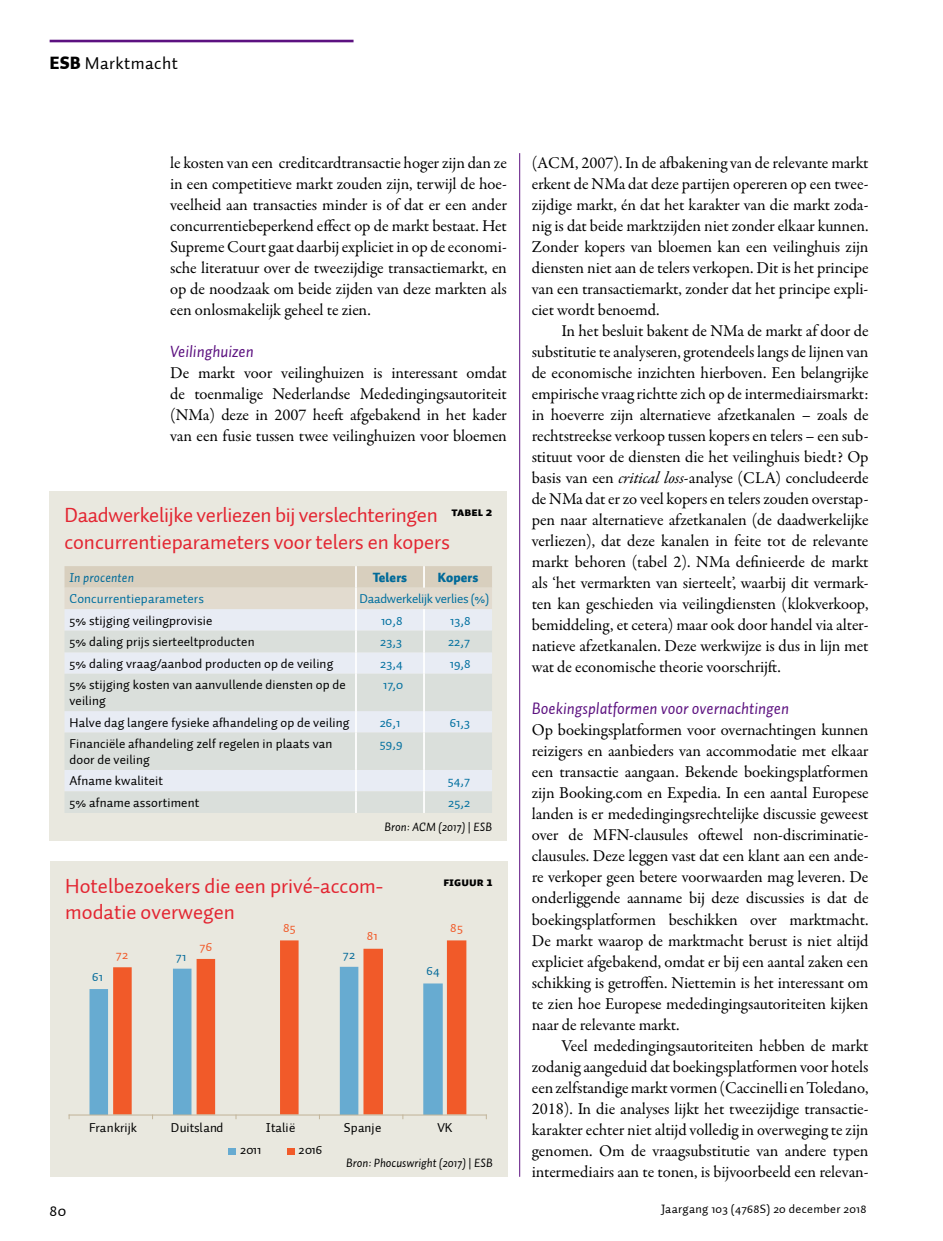
<style>
.page{position:relative;width:943px;height:1241px;background:#fff}
.page>*{position:absolute;margin:0;border:0;box-sizing:border-box;transform-origin:0 0}
.t1{font:21px/26.2px "Auto 1";letter-spacing:-.005em;color:#e32632}
.t2{font:17.5px "Auto 1";letter-spacing:.025em;color:#000}
.t3{font:16.62px/21px "Garamond Premr Pro";letter-spacing:-.005em;color:#000;text-align:justify}
.t4{font:italic 16.62px "Auto 1";color:#5c1180}
.t5{font:15.75px "Auto 1";color:#000}
.t6{font:13.12px/15.8px "Auto 1";letter-spacing:.01em;color:#000}
.t7{font:13.12px "Auto 1";letter-spacing:.01em;color:#006f9f}
.t8{font:13.12px "Auto 1";color:#010101}
.t9{font:13.12px "Auto 1";letter-spacing:-.02em;color:#006f9f}
.t10{font:900 13.12px "Auto 1";letter-spacing:.01em;color:#006a99}
.t11{font:italic 13.12px "Auto 1";letter-spacing:.01em;color:#006a99}
.t12{font:13.12px "Auto 1";letter-spacing:.025em;color:#f15a29}
.t13{font:13.12px "Auto 1";letter-spacing:.025em;color:#076c9b}
.t14{font:italic 12.25px "Auto 1";color:#000}
.t15{font:12.25px "Auto 1";letter-spacing:.025em;color:#000}
.t16{font:12.25px "Auto 1 Black Sm Cp";color:#000}
.s1{font-weight:900}
.s2{font-style:normal}
.s3{font-style:italic}
</style>
<div class="page">
<hr style="left:50px;top:40px;width:303px;height:2px;background:#5c1180">
<hr style="left:519px;top:153px;width:1px;height:1023px;background:#5c1180">
<div style="left:50px;top:491px;width:457px;height:349px;background:#e9e8df"></div>
<svg style="left:64px;top:566px;width:428px;height:43px"></svg>
<div style="left:65px;top:609px;width:427px;height:21px;background:#e8ecf4"></div>
<svg style="left:65px;top:631px;width:427px;height:181px;fill:#dadfdb"></svg>
<hr style="left:355px;top:566px;width:2px;height:21px;background:#fff">
<hr style="left:423px;top:566px;width:2px;height:21px;background:#fff">
<hr style="left:355px;top:587px;width:2px;height:22px;background:#fff">
<hr style="left:355px;top:609px;width:2px;height:21px;background:#fff">
<hr style="left:423px;top:609px;width:2px;height:21px;background:#fff">
<hr style="left:355px;top:630px;width:2px;height:22px;background:#fff">
<hr style="left:423px;top:630px;width:2px;height:22px;background:#fff">
<hr style="left:355px;top:652px;width:2px;height:21px;background:#fff">
<hr style="left:423px;top:652px;width:2px;height:21px;background:#fff">
<hr style="left:355px;top:673px;width:2px;height:38px;background:#fff">
<hr style="left:423px;top:673px;width:2px;height:38px;background:#fff">
<hr style="left:355px;top:711px;width:2px;height:21px;background:#fff">
<hr style="left:423px;top:711px;width:2px;height:21px;background:#fff">
<hr style="left:355px;top:732px;width:2px;height:37px;background:#fff">
<hr style="left:423px;top:732px;width:2px;height:37px;background:#fff">
<hr style="left:355px;top:769px;width:2px;height:22px;background:#fff">
<hr style="left:423px;top:769px;width:2px;height:22px;background:#fff">
<hr style="left:355px;top:791px;width:2px;height:21px;background:#fff">
<hr style="left:423px;top:791px;width:2px;height:21px;background:#fff">
<div style="left:50px;top:861px;width:457px;height:315px;background:#e9e8df"></div>
<div style="left:89px;top:989px;width:19px;height:125px;background:#67abd1"></div>
<svg style="left:113px;top:940px;width:353px;height:174px"></svg>
<hr style="left:69px;top:1114px;width:417px;height:1px;background:#c2b59b">
<div style="left:229px;top:1148px;width:7px;height:6px;background:#67abd1"></div>
<div style="left:287px;top:1147px;width:7px;height:7px;background:#f15a29"></div>
<p class="t2" style="left:50px;top:53px;width:130px"><span class="s1">ESB</span> Marktmacht</p>
<p class="t3" style="left:170px;top:153px;width:338px">le kosten van een creditcardtransactie hoger zijn dan ze in een competitieve markt zouden zijn, terwijl de hoe&shy;veelheid aan transacties minder is of dat er een ander concurrentiebeperkend effect op de markt bestaat. Het Supreme Court gaat daarbij expliciet in op de economi&shy;sche literatuur over de tweezijdige transactiemarkt, en op de noodzaak om beide zijden van deze markten als een onlosmakelijk geheel te zien.</p>
<p class="t4" style="left:170px;top:341px;width:85px">Veilinghuizen</p>
<p class="t3" style="left:170px;top:363px;width:338px">De markt voor veilinghuizen is interessant omdat de toenmalige Nederlandse Mededingingsautoriteit (NMa) deze in 2007 heeft afgebakend in het kader van een fusie tussen twee veilinghuizen voor bloemen</p>
<p class="t1" style="left:64px;top:502px;width:387px">Daadwerkelijke verliezen bij verslechteringen concurrentieparameters voor telers en kopers</p>
<p class="t16" style="left:451px;top:504px;width:42px">TABEL 2</p>
<p class="t11" style="left:69px;top:568px;width:66px">In procenten</p>
<p class="t10" style="left:373px;top:568px;width:36px">Telers</p>
<p class="t10" style="left:437px;top:568px;width:42px">Kopers</p>
<p class="t7" style="left:69px;top:590px;width:136px">Concurrentieparameters</p>
<p class="t9" style="left:359px;top:590px;width:131px">Daadwerkelijk verlies (%)</p>
<p class="t6" style="left:69px;top:612px;width:144px">5% stijging veilingprovisie</p>
<p class="t7" style="left:381px;top:612px;width:23px">10,8</p>
<p class="t7" style="left:450px;top:612px;width:22px">13,8</p>
<p class="t6" style="left:69px;top:634px;width:187px">5% daling prijs sierteeltproducten</p>
<p class="t7" style="left:380px;top:633px;width:23px">23,3</p>
<p class="t7" style="left:448px;top:633px;width:23px">22,7</p>
<p class="t6" style="left:69px;top:655px;width:265px">5% daling vraag/aanbod producten op de veiling</p>
<p class="t7" style="left:380px;top:655px;width:24px">23,4</p>
<p class="t7" style="left:450px;top:655px;width:22px">19,8</p>
<p class="t6" style="left:69px;top:677px;width:278px">5% stijging kosten van aanvullende diensten op de veiling</p>
<p class="t7" style="left:383px;top:676px;width:22px">17,0</p>
<p class="t6" style="left:69px;top:714px;width:281px">Halve dag langere fysieke afhandeling op de veiling</p>
<p class="t7" style="left:380px;top:714px;width:22px">26,1</p>
<p class="t7" style="left:450px;top:714px;width:22px">61,3</p>
<p class="t6" style="left:69px;top:736px;width:264px">Financiële afhandeling zelf regelen in plaats van door de veiling</p>
<p class="t7" style="left:380px;top:735px;width:24px">59,9</p>
<p class="t6" style="left:69px;top:773px;width:95px">Afname kwaliteit</p>
<p class="t7" style="left:447px;top:772px;width:24px">54,7</p>
<p class="t6" style="left:69px;top:794px;width:131px">5% afname assortiment</p>
<p class="t7" style="left:448px;top:794px;width:23px">25,2</p>
<p class="t14" style="left:384px;top:818px;width:109px">Bron: ACM (2017) <span class="s2">|</span> ESB</p>
<p class="t1" style="left:65px;top:872px;width:318px">Hotelbezoekers die een privé-accom&shy;modatie overwegen</p>
<p class="t16" style="left:443px;top:874px;width:51px">FIGUUR 1</p>
<p class="t12" style="left:283px;top:919px;width:14px">85</p>
<p class="t12" style="left:450px;top:919px;width:14px">85</p>
<p class="t12" style="left:367px;top:927px;width:12px">81</p>
<p class="t13" style="left:92px;top:968px;width:12px">61</p>
<p class="t12" style="left:116px;top:946px;width:14px">72</p>
<p class="t12" style="left:199px;top:937px;width:14px">76</p>
<p class="t13" style="left:176px;top:948px;width:12px">71</p>
<p class="t13" style="left:343px;top:946px;width:14px">72</p>
<p class="t13" style="left:426px;top:962px;width:15px">64</p>
<p class="t8" style="left:89px;top:1119px;width:49px">Frankrijk</p>
<p class="t8" style="left:171px;top:1119px;width:54px">Duitsland</p>
<p class="t8" style="left:266px;top:1119px;width:31px">Italië</p>
<p class="t8" style="left:344px;top:1119px;width:39px">Spanje</p>
<p class="t8" style="left:437px;top:1119px;width:17px">VK</p>
<p class="t8" style="left:240px;top:1141px;width:23px">2011</p>
<p class="t8" style="left:299px;top:1141px;width:25px">2016</p>
<p class="t14" style="left:346px;top:1154px;width:148px">Bron: Phocuswright (2017) <span class="s2">|</span> ESB</p>
<p class="t3" style="left:531px;top:153px;width:338px">(ACM, 2007). In de afbakening van de relevante markt erkent de NMa dat deze partijen opereren op een twee&shy;zijdige markt, én dat het karakter van die markt zoda&shy;nig is dat beide marktzijden niet zonder elkaar kunnen.<br>Zonder kopers van bloemen kan een veilinghuis zijn diensten niet aan de telers verkopen. Dit is het principe van een transactiemarkt, zonder dat het principe expli&shy;ciet wordt benoemd.</p>
<p class="t3" style="left:531px;top:321px;width:338px;text-indent:30px">In het besluit bakent de NMa de markt af door de substitutie te analyseren, grotendeels langs de lijnen van de economische inzichten hierboven. Een belangrijke empirische vraag richtte zich op de intermediairsmarkt: in hoeverre zijn alternatieve afzetkanalen – zoals de rechtstreekse verkoop tussen kopers en telers – een sub&shy;stituut voor de diensten die het veilinghuis biedt? Op basis van een <span class="s3">critical loss</span>-analyse (CLA) concludeerde de NMa dat er zo veel kopers en telers zouden overstap&shy;pen naar alternatieve afzetkanalen (de daadwerkelijke verliezen), dat deze kanalen in feite tot de relevante markt behoren (tabel 2). NMa definieerde de markt als ‘het vermarkten van sierteelt’, waarbij dit vermark&shy;ten kan geschieden via veilingdiensten (klokverkoop, bemiddeling, et cetera) maar ook door handel via alter&shy;natieve afzetkanalen. Deze werkwijze is dus in lijn met wat de economische theorie voorschrijft.</p>
<p class="t4" style="left:531px;top:698px;width:259px">Boekingsplatformen voor overnachtingen</p>
<p class="t3" style="left:531px;top:720px;width:338px;text-align:left">Op boekingsplatformen voor overnachtingen kunnen reizigers en aanbieders van accommodatie met elkaar een transactie aangaan. Bekende boekingsplatformen zijn Booking.com en Expedia. In een aantal Europese landen is er mededingingsrechtelijke discussie geweest over de MFN-clausules oftewel non-discriminatie-- clausules. Deze leggen vast dat een klant aan een ande&shy;re verkoper geen betere voorwaarden mag leveren. De onderliggende aanname bij deze discussies is dat de boekingsplatformen beschikken over marktmacht.<br>De markt waarop de marktmacht berust is niet altijd expliciet afgebakend, omdat er bij een aantal zaken een schikking is getroffen. Niettemin is het interessant om te zien hoe Europese mededingingsautoriteiten kijken naar de relevante markt.</p>
<p class="t3" style="left:532px;top:1035px;width:338px;text-indent:30px">Veel mededingingsautoriteiten hebben de markt zodanig aangeduid dat boekingsplatformen voor hotels een zelfstandige markt vormen (Caccinelli en Toledano, 2018). In die analyses lijkt het tweezijdige transactie&shy;karakter echter niet altijd volledig in overweging te zijn genomen. Om de vraagsubstitutie van andere typen intermediairs aan te tonen, is bijvoorbeeld een relevan-</p>
<p class="t5" style="left:50px;top:1200px;width:18px">80</p>
<p class="t15" style="left:661px;top:1201px;width:207px">Jaargang 103 (4768S) 20 december 2018</p>
</div>
